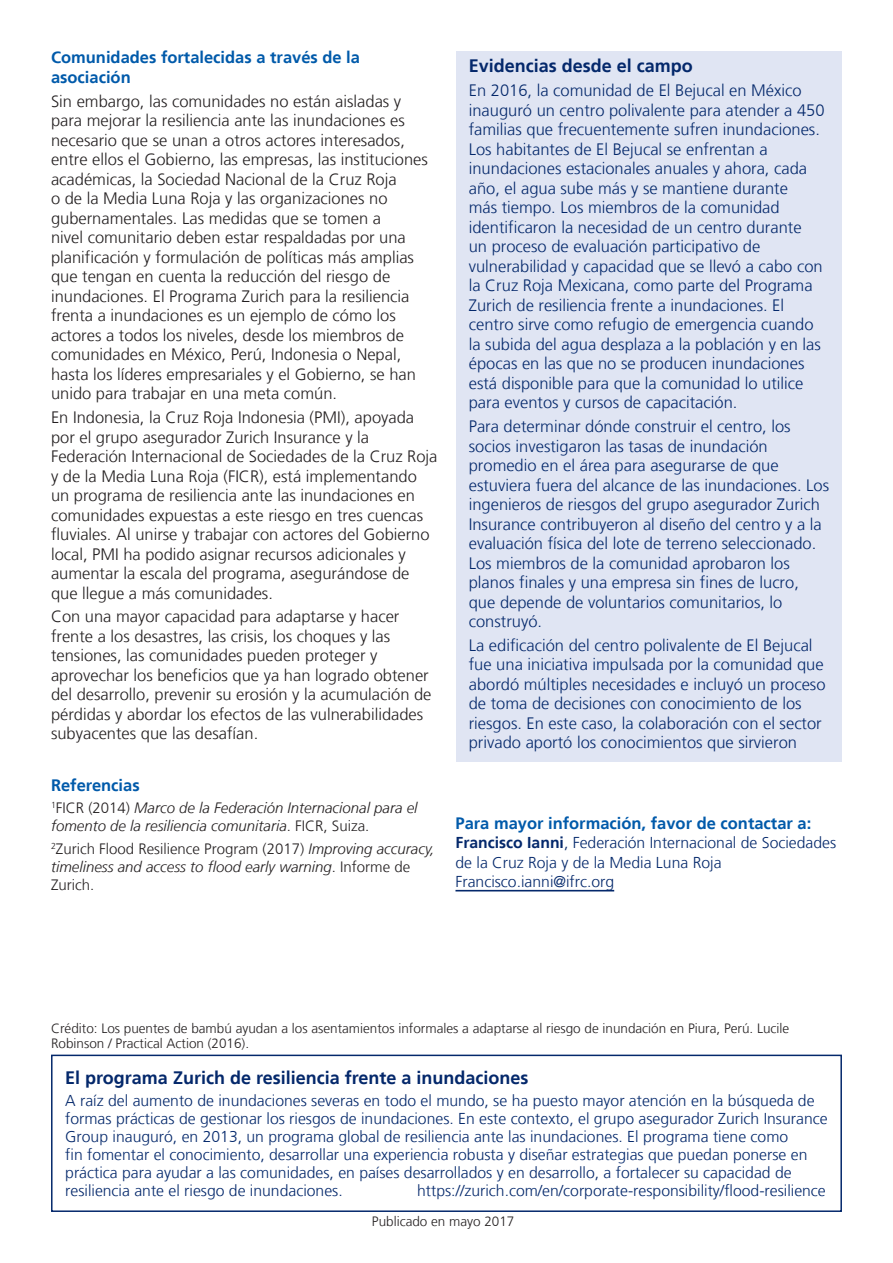
<style>
.page{position:relative;width:893px;height:1263px;background:#fff}
.page>*{position:absolute;margin:0;border:0;box-sizing:border-box;transform-origin:0 0}
.Zurich_blurb_head{font:700 18px "Frutiger LT";color:#04286b}
.Box_head{font:700 18px "Frutiger LT";color:#04286b}
.Body_text{font:300 16.5px/19.5px "Frutiger LT";color:#231f20}
.Blue_box_text{font:300 16.5px/19.5px "Frutiger LT";color:#04286b}
.Text_heading{font:700 16.5px/19.5px "Frutiger LT";color:#015aaa}
.Contact{font:700 16.5px "Frutiger LT";color:#015aaa}
.Zurich_blurb{font:300 15.75px/18px "Frutiger LT";color:#04286b}
.Contact-2{font:300 15.75px/19.5px "Frutiger LT";color:#04286b}
.References{font:italic 300 15px/18px "Frutiger LT";color:#231f20}
.image_caption{font:300 13.5px/15px "Frutiger LT";color:#231f20}
.s1{font-style:normal}
.s2{font-weight:700}
</style>
<div class="page">
<hr style="left:455px;top:890px;width:159px;height:1px;background:#04286b">
<div style="left:51px;top:1054px;width:791px;height:158px;border:2px solid #04286b"></div>
<div style="left:456px;top:51px;width:386px;height:710px;background:#e0e5f3"></div>
<p class="Text_heading" style="left:51px;top:48px;width:310px">Comunidades fortalecidas a través de la asociación</p>
<p class="Body_text" style="left:51px;top:91px;width:378px">Sin embargo, las comunidades no están aisladas y para mejorar la resiliencia ante las inundaciones es necesario que se unan a otros actores interesados, entre ellos el Gobierno, las empresas, las instituciones académicas, la Sociedad Nacional de la Cruz Roja<br>o de la Media Luna Roja y las organizaciones no gubernamentales. Las medidas que se tomen a<br>nivel comunitario deben estar respaldadas por una planificación y formulación de políticas más amplias que tengan en cuenta la reducción del riesgo de inundaciones. El Programa Zurich para la resiliencia frenta a inundaciones es un ejemplo de cómo los actores a todos los niveles, desde los miembros de comunidades en México, Perú, Indonesia o Nepal, hasta los líderes empresariales y el Gobierno, se han unido para trabajar en una meta común.</p>
<p class="Body_text" style="left:51px;top:408px;width:388px">En Indonesia, la Cruz Roja Indonesia (PMI), apoyada por el grupo asegurador Zurich Insurance y la Federación Internacional de Sociedades de la Cruz Roja y de la Media Luna Roja (FICR), está implementando un programa de resiliencia ante las inundaciones en comunidades expuestas a este riesgo en tres cuencas fluviales. Al unirse y trabajar con actores del Gobierno local, PMI ha podido asignar recursos adicionales y aumentar la escala del programa, asegurándose de que llegue a más comunidades.</p>
<p class="Body_text" style="left:51px;top:607px;width:382px">Con una mayor capacidad para adaptarse y hacer frente a los desastres, las crisis, los choques y las tensiones, las comunidades pueden proteger y aprovechar los beneficios que ya han logrado obtener del desarrollo, prevenir su erosión y la acumulación de pérdidas y abordar los efectos de las vulnerabilidades subyacentes que las desafían.</p>
<p class="Text_heading" style="left:51px;top:776px;width:90px">Referencias</p>
<p class="References" style="left:51px;top:799px;width:368px"><sup>1</sup><span class="s1">FICR (2014)</span> Marco de la Federación Internacional para el fomento de la resiliencia comunitaria<span class="s1">. FICR, Suiza.</span></p>
<p class="References" style="left:51px;top:839px;width:385px"><sup>2</sup><span class="s1">Zurich Flood Resilience Program (2017)</span> Improving accuracy, timeliness and access to flood early warning<span class="s1">. Informe de<br>Zurich.</span></p>
<p class="Box_head" style="left:469px;top:56px;width:226px">Evidencias desde el campo</p>
<p class="Blue_box_text" style="left:469px;top:81px;width:357px">En 2016, la comunidad de El Bejucal en México inauguró un centro polivalente para atender a 450 familias que frecuentemente sufren inundaciones.<br>Los habitantes de El Bejucal se enfrentan a inundaciones estacionales anuales y ahora, cada año, el agua sube más y se mantiene durante<br>más tiempo. Los miembros de la comunidad identificaron la necesidad de un centro durante<br>un proceso de evaluación participativo de vulnerabilidad y capacidad que se llevó a cabo con la Cruz Roja Mexicana, como parte del Programa Zurich de resiliencia frente a inundaciones. El centro sirve como refugio de emergencia cuando la subida del agua desplaza a la población y en las épocas en las que no se producen inundaciones está disponible para que la comunidad lo utilice para eventos y cursos de capacitación.</p>
<p class="Blue_box_text" style="left:469px;top:417px;width:362px">Para determinar dónde construir el centro, los socios investigaron las tasas de inundación promedio en el área para asegurarse de que estuviera fuera del alcance de las inundaciones. Los ingenieros de riesgos del grupo asegurador Zurich Insurance contribuyeron al diseño del centro y a la evaluación física del lote de terreno seleccionado.<br>Los miembros de la comunidad aprobaron los planos finales y una empresa sin fines de lucro, que depende de voluntarios comunitarios, lo construyó.</p>
<p class="Blue_box_text" style="left:469px;top:636px;width:358px">La edificación del centro polivalente de El Bejucal fue una iniciativa impulsada por la comunidad que abordó múltiples necesidades e incluyó un proceso de toma de decisiones con conocimiento de los riesgos. En este caso, la colaboración con el sector privado aportó los conocimientos que sirvieron</p>
<p class="Contact" style="left:455px;top:813px;width:357px">Para mayor información, favor de contactar a:</p>
<p class="Contact-2" style="left:455px;top:833px;width:382px"><span class="s2">Francisco Ianni</span>, Federación Internacional de Sociedades de la Cruz Roja y de la Media Luna Roja<br>Francisco.ianni@ifrc.org</p>
<p class="image_caption" style="left:51px;top:1021px;width:740px">Crédito: Los puentes de bambú ayudan a los asentamientos informales a adaptarse al riesgo de inundación en Piura, Perú. Lucile<br>Robinson / Practical Action (2016).</p>
<p class="Zurich_blurb_head" style="left:65px;top:1067px;width:465px">El programa Zurich de resiliencia frente a inundaciones</p>
<p class="Zurich_blurb" style="left:65px;top:1092px;width:764px">A raíz del aumento de inundaciones severas en todo el mundo, se ha puesto mayor atención en la búsqueda de formas prácticas de gestionar los riesgos de inundaciones. En este contexto, el grupo asegurador Zurich Insurance Group inauguró, en 2013, un programa global de resiliencia ante las inundaciones. El programa tiene como<br>fin fomentar el conocimiento, desarrollar una experiencia robusta y diseñar estrategias que puedan ponerse en práctica para ayudar a las comunidades, en países desarrollados y en desarrollo, a fortalecer su capacidad de resiliencia ante el riesgo de inundaciones.</p>
<p class="Zurich_blurb" style="left:417px;top:1182px;width:410px">https://zurich.com/en/corporate-responsibility/flood-resilience</p>
<p class="image_caption" style="left:372px;top:1214px;width:144px">Publicado en mayo 2017</p>
</div>
